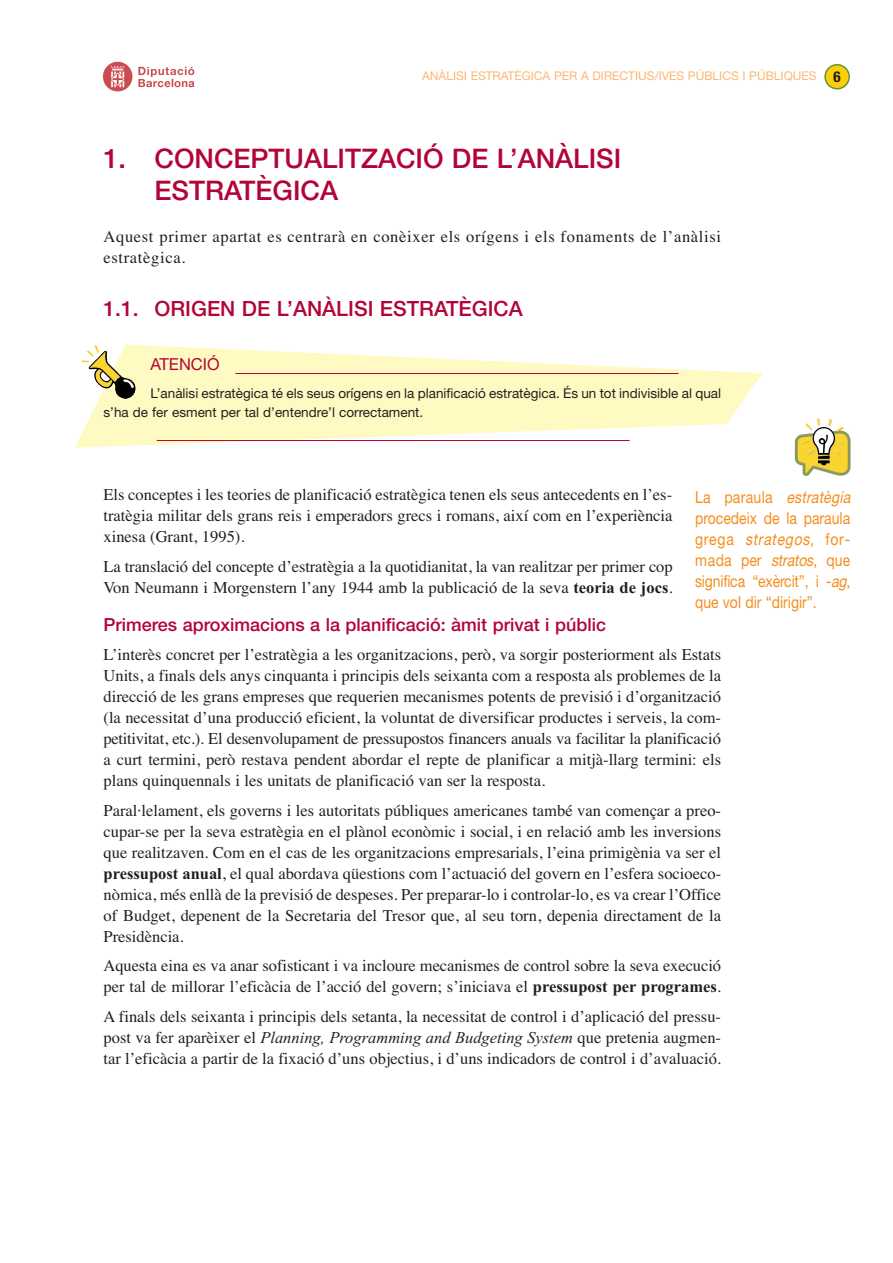
<style>
.page{position:relative;width:893px;height:1263px;background:#fff}
.page>*{position:absolute;margin:0;border:0;box-sizing:border-box;transform-origin:0 0}
.t1{font:500 27px/31.5px "Helvetica Neue";color:#b30437}
.t2{font:500 21px "Helvetica Neue";color:#b30437}
.t3{font:500 18px "Helvetica Neue";color:#b30437}
.t4{font:16.5px/21px "Times";color:#231f20;text-align:justify}
.t5{font:16.5px/21px "Helvetica Neue";color:#f68e1e;scale:.85 1}
.t6{font:16.5px/21px "Times";letter-spacing:.04em;color:#231f20}
.t7{font:16.5px "Helvetica Neue";color:#b30437}
.t8{font:13.5px/19.5px "Helvetica Neue";color:#231f20}
.t9{font:12px "Helvetica Neue";color:#fbb773}
.s1{font-weight:700;font-stretch:condensed;font-size:15px;color:#231f20}
.s2{font-family:"Times New Roman";font-weight:700}
.s3{font-family:"Times New Roman";font-style:italic}
.s4{font-style:italic}
</style>
<div class="page">
<svg style="left:824px;top:64px;width:26px;height:26px"></svg>
<img style="left:102px;top:61px;width:93px;height:31px">
<svg style="left:75px;top:345px;width:687px;height:103px;fill:#fffac1"></svg>
<hr style="left:235px;top:373px;width:443px;height:1px;background:#b30437">
<hr style="left:157px;top:440px;width:472px;height:1px;background:#b30437">
<img style="left:82px;top:345px;width:54px;height:54px">
<img style="left:794px;top:418px;width:57px;height:58px">
<p class="t9" style="left:422px;top:72px;width:420px">ANÀLISI ESTRATÈGICA PER A DIRECTIUS/IVES PÚBLICS I PÚBLIQUES <span class="s1">6</span></p>
<h1 class="t1" style="left:155px;top:145px;width:468px;text-indent:-51px">1. CONCEPTUALITZACIÓ DE L’ANÀLISI<br>ESTRATÈGICA</h1>
<p class="t6" style="left:104px;top:227px;width:619px">Aquest primer apartat es centrarà en conèixer els orígens i els fonaments de l’anàlisi estratègica.</p>
<p class="t2" style="left:104px;top:301px;width:421px">1.1. ORIGEN DE L’ANÀLISI ESTRATÈGICA</p>
<p class="t7" style="left:150px;top:358px;width:71px">ATENCIÓ</p>
<p class="t8" style="left:103px;top:385px;width:619px;text-indent:47px">L’anàlisi estratègica té els seus orígens en la planificació estratègica. És un tot indivisible al qual s’ha de fer esment per tal d’entendre’l correctament.</p>
<p class="t4" style="left:104px;top:486px;width:570px">Els conceptes i les teories de planificació estratègica tenen els seus antecedents en l’es&shy;tratègia militar dels grans reis i emperadors grecs i romans, així com en l’experiència xinesa (Grant, 1995).</p>
<p class="t4" style="left:104px;top:557px;width:571px">La translació del concepte d’estratègia a la quotidianitat, la van realitzar per primer cop<br>Von Neumann i Morgenstern l’any 1944 amb la publicació de la seva <span class="s2">teoria de jocs</span>.</p>
<p class="t3" style="left:104px;top:618px;width:504px">Primeres aproximacions a la planificació: àmit privat i públic</p>
<p class="t4" style="left:104px;top:646px;width:619px">L’interès concret per l’estratègia a les organitzacions, però, va sorgir posteriorment als Estats Units, a finals dels anys cinquanta i principis dels seixanta com a resposta als problemes de la direcció de les grans empreses que requerien mecanismes potents de previsió i d’organització (la necessitat d’una producció eficient, la voluntat de diversificar productes i serveis, la com&shy;petitivitat, etc.). El desenvolupament de pressupostos financers anuals va facilitar la planificació a curt termini, però restava pendent abordar el repte de planificar a mitjà-llarg termini: els plans quinquennals i les unitats de planificació van ser la resposta.</p>
<p class="t4" style="left:104px;top:801px;width:619px">Paral·lelament, els governs i les autoritats públiques americanes també van començar a preo&shy;cupar-se per la seva estratègia en el plànol econòmic i social, i en relació amb les inversions que realitzaven. Com en el cas de les organitzacions empresarials, l’eina primigènia va ser el <span class="s2">pressupost anual</span>, el qual abordava qüestions com l’actuació del govern en l’esfera socioeco&shy;nòmica, més enllà de la previsió de despeses. Per preparar-lo i controlar-lo, es va crear l’Office of Budget, depenent de la Secretaria del Tresor que, al seu torn, depenia directament de la Presidència.</p>
<p class="t4" style="left:104px;top:957px;width:619px">Aquesta eina es va anar sofisticant i va incloure mecanismes de control sobre la seva execució per tal de millorar l’eficàcia de l’acció del govern; s’iniciava el <span class="s2">pressupost per programes</span>.</p>
<p class="t4" style="left:104px;top:1007px;width:619px">A finals dels seixanta i principis dels setanta, la necessitat de control i d’aplicació del pressu&shy;post va fer aparèixer el <span class="s3">Planning, Programming and Budgeting System</span> que pretenia augmen&shy;tar l’eficàcia a partir de la fixació d’uns objectius, i d’uns indicadors de control i d’avaluació.</p>
<p class="t5" style="left:695px;top:488px;width:187px">L a p a r a u l a <span class="s4">estratègia </span>procedeix de la paraula g re g a <span class="s4">strategos</span>, f o r - mada per <span class="s4">stratos</span>, que significa “exèrcit”, i -<span class="s4">ag</span>, que vol dir “dirigir”.</p>
</div>
